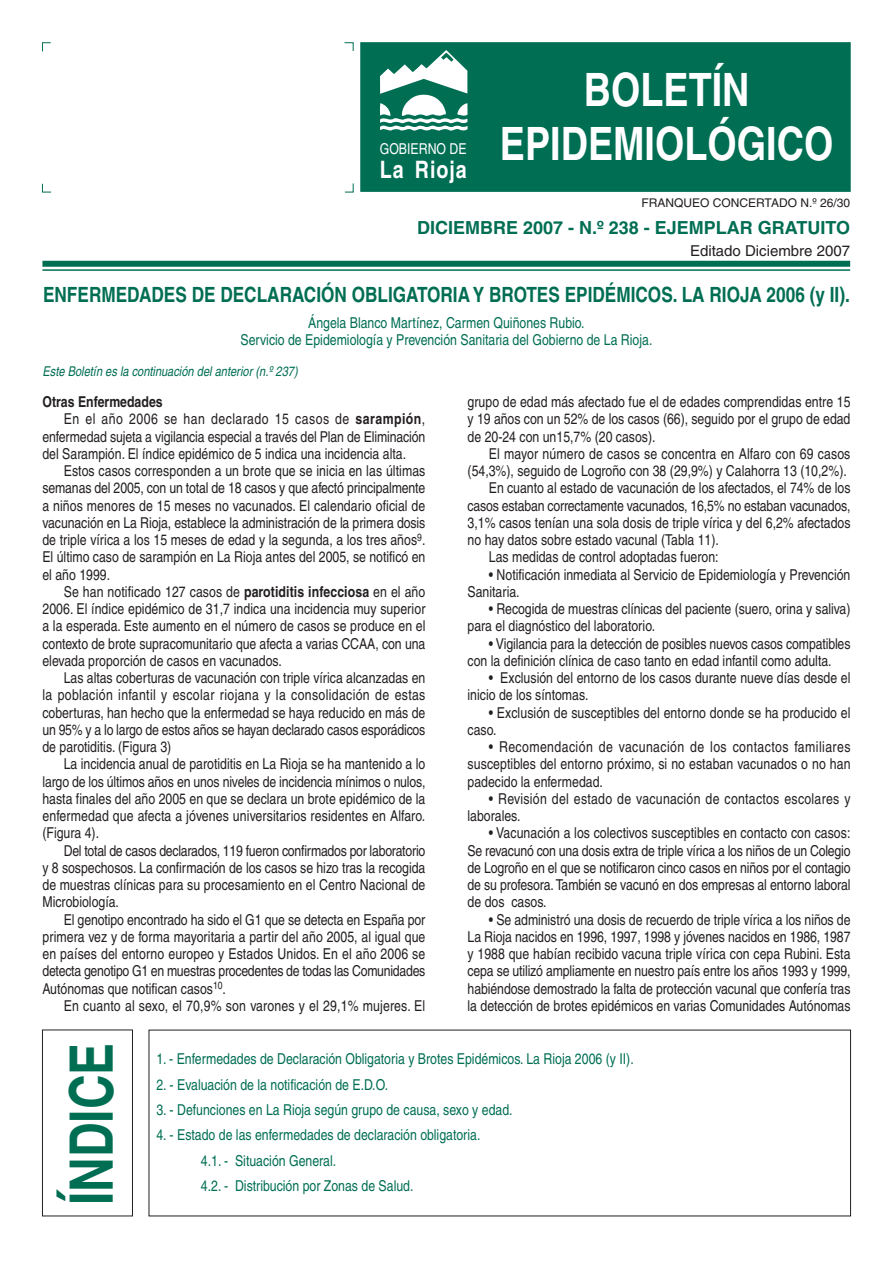
<style>
.page{position:relative;width:893px;height:1263px;background:#fff}
.page>*{position:absolute;margin:0;border:0;box-sizing:border-box;transform-origin:0 0}
.t1{font:700 60px "Helvetica";color:#006e53;scale:.8 1}
.t2{font:700 46.05px/54px "Helvetica";color:#fff;text-align:center;scale:.82 1}
.t3{font:700 24px "Helvetica";letter-spacing:.05em;color:#fff;scale:.82 1}
.t4{font:700 21px "Helvetica";color:#006e53;scale:.82 1}
.t5{font:700 18px "Helvetica";color:#006e53}
.t6{font:15px/17.2px "Helvetica";color:#231f20;scale:.82 1}
.t7{font:15px/25.3px "Helvetica";color:#006e53;text-align:center;scale:.82 1}
.t8{font:15px "Helvetica";letter-spacing:-.02em;color:#231f20;scale:.82 1}
.t9{font:15px/17.2px "Helvetica";letter-spacing:.02em;color:#231f20;scale:.82 1}
.t10{font:15px "Helvetica";letter-spacing:.025em;color:#231f20;scale:.82 1}
.t11{font:15px "Helvetica";letter-spacing:.035em;color:#231f20;scale:.82 1}
.t12{font:15px "Helvetica";color:#231f20}
.t13{font:700 15px "Helvetica";color:#231f20;scale:.82 1}
.t14{font:15px "Helvetica";color:#fff;scale:.82 1}
.t15{font:italic 13.5px "Helvetica";color:#006e53;scale:.82 1}
.t16{font:12px "Helvetica";color:#231f20}
.s1{font-weight:700}
</style>
<div class="page">
<div style="left:42px;top:261px;width:808px;height:6px;background:#006e53"></div>
<hr style="left:42px;top:269px;width:808px;height:2px;background:#006e53">
<div style="left:360px;top:42px;width:490px;height:150px;background:#006e53;border:1px solid #006e53"></div>
<svg style="left:380px;top:50px;width:88px;height:81px"></svg>
<svg style="left:42px;top:1030px;width:809px;height:186px"></svg>
<p class="t14" style="left:380px;top:144px;width:107px">GOBIERNO DE</p>
<h3 class="t3" style="left:380px;top:161px;width:107px">La Rioja</h3>
<h2 class="t2" style="left:500px;top:68px;width:408px">BOLETÍN<br>EPIDEMIOLÓGICO</h2>
<p class="t16" style="left:641px;top:199px;width:210px">FRANQUEO CONCERTADO N.º 26/30</p>
<p class="t5" style="left:417px;top:222px;width:434px">DICIEMBRE 2007 - N.º 238 - EJEMPLAR GRATUITO</p>
<p class="t12" style="left:690px;top:245px;width:162px">Editado Diciembre 2007</p>
<h3 class="t4" style="left:43px;top:287px;width:985px">ENFERMEDADES DE DECLARACIÓN OBLIGATORIA Y BROTES EPIDÉMICOS. LA RIOJA 2006 (y II).</h3>
<p class="t7" style="left:241px;top:316px;width:504px;line-height:17.2px">Ángela Blanco Martínez, Carmen Quiñones Rubio.<br>Servicio de Epidemiología y Prevención Sanitaria del Gobierno de La Rioja.</p>
<p class="t15" style="left:42px;top:367px;width:315px">Este Boletín es la continuación del anterior (n.º 237)</p>
<p class="t13" style="left:42px;top:396px;width:148px">Otras Enfermedades</p>
<p class="t11" style="left:64px;top:414px;width:442px">En el año 2006 se han declarado 15 casos de <span class="s1">sarampión</span>,</p>
<p class="t6" style="left:42px;top:429px;width:468px">enfermedad sujeta a vigilancia especial a través del Plan de Eliminación</p>
<p class="t6" style="left:42px;top:447px;width:445px">del Sarampión. El índice epidémico de 5 indica una incidencia alta.</p>
<p class="t6" style="left:64px;top:464px;width:442px">Estos casos corresponden a un brote que se inicia en las últimas</p>
<p class="t6" style="left:42px;top:481px;width:468px">semanas del 2005, con un total de 18 casos y que afectó principalmente</p>
<p class="t6" style="left:42px;top:498px;width:468px">a niños menores de 15 meses no vacunados. El calendario oficial de</p>
<p class="t6" style="left:42px;top:516px;width:468px">vacunación en La Rioja, establece la administración de la primera dosis</p>
<p class="t6" style="left:42px;top:533px;width:468px">de triple vírica a los 15 meses de edad y la segunda, a los tres años<sup>9</sup>.</p>
<p class="t6" style="left:42px;top:550px;width:468px">El último caso de sarampión en La Rioja antes del 2005, se notificó en</p>
<p class="t6" style="left:42px;top:567px;width:84px">el año 1999.</p>
<p class="t6" style="left:64px;top:585px;width:442px">Se han notificado 127 casos de <span class="s1">parotiditis infecciosa</span> en el año</p>
<p class="t6" style="left:42px;top:602px;width:468px">2006. El índice epidémico de 31,7 indica una incidencia muy superior</p>
<p class="t6" style="left:42px;top:619px;width:468px">a la esperada. Este aumento en el número de casos se produce en el</p>
<p class="t6" style="left:42px;top:636px;width:468px">contexto de brote supracomunitario que afecta a varias CCAA, con una</p>
<p class="t6" style="left:42px;top:654px;width:294px">elevada proporción de casos en vacunados.</p>
<p class="t6" style="left:64px;top:671px;width:442px">Las altas coberturas de vacunación con triple vírica alcanzadas en</p>
<p class="t10" style="left:42px;top:690px;width:468px">la población infantil y escolar riojana y la consolidación de estas</p>
<p class="t6" style="left:42px;top:705px;width:468px">coberturas, han hecho que la enfermedad se haya reducido en más de</p>
<p class="t8" style="left:42px;top:724px;width:468px">un 95% y a lo largo de estos años se hayan declarado casos esporádicos</p>
<p class="t6" style="left:42px;top:740px;width:159px">de parotiditis. (Figura 3)</p>
<p class="t6" style="left:64px;top:757px;width:443px">La incidencia anual de parotiditis en La Rioja se ha mantenido a lo</p>
<p class="t6" style="left:42px;top:774px;width:469px">largo de los últimos años en unos niveles de incidencia mínimos o nulos,</p>
<p class="t6" style="left:42px;top:792px;width:468px">hasta finales del año 2005 en que se declara un brote epidémico de la</p>
<p class="t6" style="left:42px;top:809px;width:468px">enfermedad que afecta a jóvenes universitarios residentes en Alfaro.</p>
<p class="t6" style="left:42px;top:826px;width:71px">(Figura 4).</p>
<p class="t8" style="left:64px;top:845px;width:443px">Del total de casos declarados, 119 fueron confirmados por laboratorio</p>
<p class="t6" style="left:42px;top:861px;width:468px">y 8 sospechosos. La confirmación de los casos se hizo tras la recogida</p>
<p class="t6" style="left:42px;top:878px;width:468px">de muestras clínicas para su procesamiento en el Centro Nacional de</p>
<p class="t6" style="left:42px;top:895px;width:95px">Microbiología.</p>
<p class="t6" style="left:64px;top:912px;width:442px">El genotipo encontrado ha sido el G1 que se detecta en España por</p>
<p class="t6" style="left:42px;top:930px;width:468px">primera vez y de forma mayoritaria a partir del año 2005, al igual que</p>
<p class="t6" style="left:42px;top:947px;width:468px">en países del entorno europeo y Estados Unidos. En el año 2006 se</p>
<p class="t8" style="left:42px;top:966px;width:468px">detecta genotipo G1 en muestras procedentes de todas las Comunidades</p>
<p class="t6" style="left:42px;top:981px;width:225px">Autónomas que notifican casos<sup>10</sup>.</p>
<p class="t6" style="left:64px;top:999px;width:442px">En cuanto al sexo, el 70,9% son varones y el 29,1% mujeres. El</p>
<p class="t6" style="left:467px;top:395px;width:468px;text-align:justify">grupo de edad más afectado fue el de edades comprendidas entre 15 y 19 años con un 52% de los casos (66), seguido por el grupo de edad de 20-24 con un15,7% (20 casos).</p>
<p class="t6" style="left:489px;top:447px;width:442px">El mayor número de casos se concentra en Alfaro con 69 casos</p>
<p class="t6" style="left:467px;top:464px;width:464px">(54,3%), seguido de Logroño con 38 (29,9%) y Calahorra 13 (10,2%).</p>
<p class="t6" style="left:489px;top:481px;width:442px">En cuanto al estado de vacunación de los afectados, el 74% de los</p>
<p class="t6" style="left:467px;top:498px;width:468px">casos estaban correctamente vacunados, 16,5% no estaban vacunados,</p>
<p class="t6" style="left:467px;top:516px;width:468px">3,1% casos tenían una sola dosis de triple vírica y del 6,2% afectados</p>
<p class="t6" style="left:467px;top:533px;width:308px">no hay datos sobre estado vacunal (Tabla 11).</p>
<p class="t6" style="left:489px;top:550px;width:282px">Las medidas de control adoptadas fueron:</p>
<p class="t6" style="left:467px;top:567px;width:468px;text-indent:21px">• Notificación inmediata al Servicio de Epidemiología y Prevención<br>Sanitaria.</p>
<p class="t6" style="left:467px;top:602px;width:468px;text-indent:21px">• Recogida de muestras clínicas del paciente (suero, orina y saliva) para el diagnóstico del laboratorio.</p>
<p class="t6" style="left:467px;top:636px;width:468px;text-indent:21px">• Vigilancia para la detección de posibles nuevos casos compatibles con la definición clínica de caso tanto en edad infantil como adulta.</p>
<p class="t6" style="left:467px;top:671px;width:468px;text-indent:21px">• Exclusión del entorno de los casos durante nueve días desde el inicio de los síntomas.</p>
<p class="t6" style="left:467px;top:705px;width:468px;text-indent:21px">• Exclusión de susceptibles del entorno donde se ha producido el caso.</p>
<p class="t6" style="left:467px;top:740px;width:468px;text-align:justify;text-indent:21px">• Recomendación de vacunación de los contactos familiares susceptibles del entorno próximo, si no estaban vacunados o no han padecido la enfermedad.</p>
<p class="t9" style="left:467px;top:792px;width:468px;text-indent:21px">• Revisión del estado de vacunación de contactos escolares y laborales.</p>
<p class="t6" style="left:467px;top:826px;width:468px;text-align:justify;text-indent:21px">• Vacunación a los colectivos susceptibles en contacto con casos:<br>Se revacunó con una dosis extra de triple vírica a los niños de un Colegio de Logroño en el que se notificaron cinco casos en niños por el contagio de su profesora. También se vacunó en dos empresas al entorno laboral de dos casos.</p>
<p class="t6" style="left:467px;top:912px;width:468px;text-align:justify;text-indent:21px">• Se administró una dosis de recuerdo de triple vírica a los niños de La Rioja nacidos en 1996, 1997, 1998 y jóvenes nacidos en 1986, 1987 y 1988 que habían recibido vacuna triple vírica con cepa Rubini. Esta cepa se utilizó ampliamente en nuestro país entre los años 1993 y 1999, habiéndose demostrado la falta de protección vacunal que confería tras la detección de brotes epidémicos en varias Comunidades Autónomas</p>
<h1 class="t1" style="left:70px;top:1205px;width:205px;rotate:-90deg">ÍNDICE</h1>
<p class="t7" style="left:156px;top:1048px;width:583px">1. - Enfermedades de Declaración Obligatoria y Brotes Epidémicos. La Rioja 2006 (y II).</p>
<p class="t7" style="left:156px;top:1073px;width:284px">2. - Evaluación de la notificación de E.D.O.</p>
<p class="t7" style="left:156px;top:1098px;width:436px">3. - Defunciones en La Rioja según grupo de causa, sexo y edad.</p>
<p class="t7" style="left:201px;top:1124px;width:342px;text-align:left;text-indent:-44px">4. - Estado de las enfermedades de declaración obligatoria.<br>4.1. - Situación General.<br>4.2. - Distribución por Zonas de Salud.</p>
</div>
